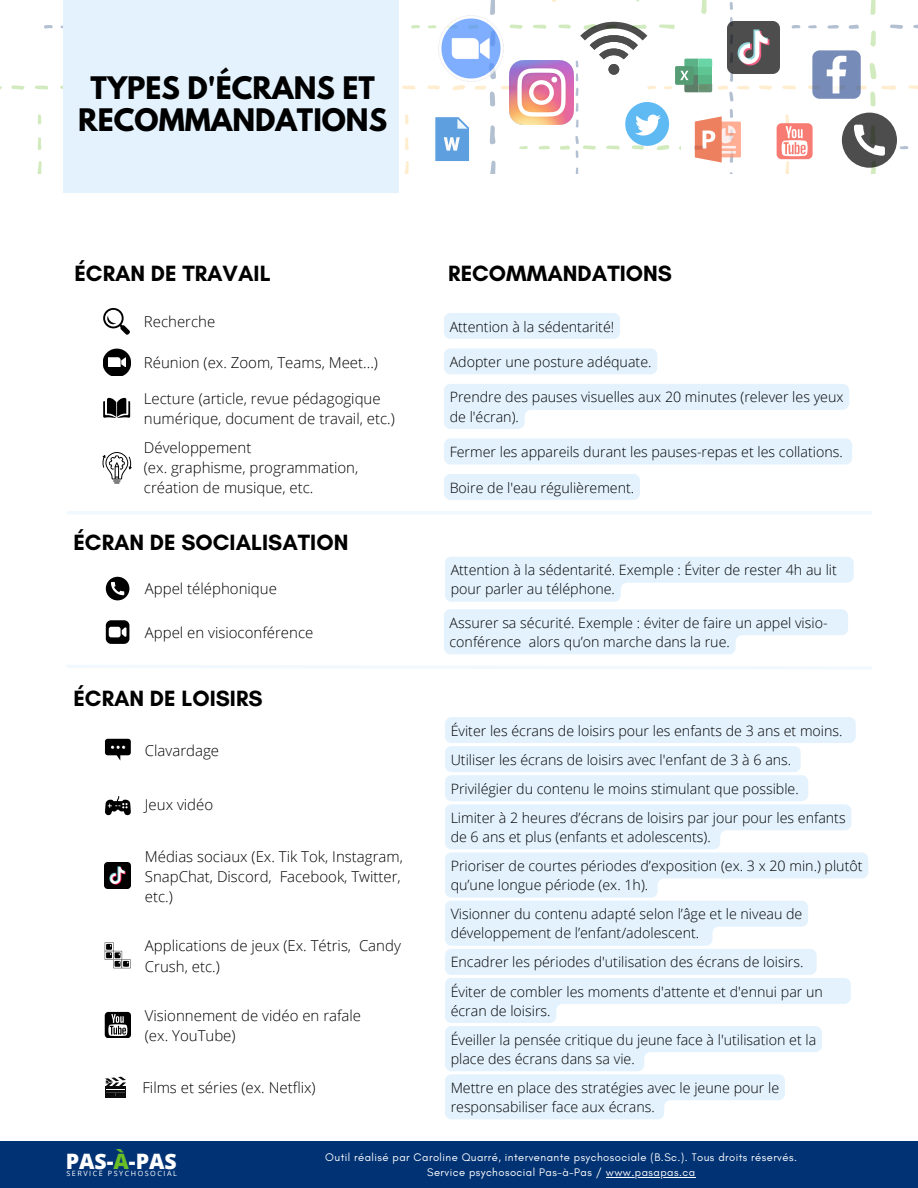
<style>
.page{position:relative;width:918px;height:1188px;background:#fff}
.page>*{position:absolute;margin:0;border:0;box-sizing:border-box;transform-origin:0 0}
.t1{font:700 27.45px/31.5px "League Spartan";color:#000;text-align:center}
.t2{font:700 22.5px "Glacial Indifference";color:#000}
.t3{font:800 21.3px "Open Sans";color:#fff}
.t4{font:300 15px/20.2px "Open Sans";color:#000}
.t5{font:300 14.25px/19.2px "Open Sans";color:#000}
.t6{font:11.25px "Glacial Indifference";letter-spacing:.04em;color:#fff}
.t7{font:7.2px "Open Sans";letter-spacing:.205em;color:#fff}
.s1{color:#69be28}
</style>
<div class="page">
<div style="left:0;top:1141px;width:918px;height:47px;background:#013274"></div>
<svg style="left:105px;top:739px;width:26px;height:21px"></svg>
<svg style="left:105px;top:796px;width:26px;height:19px"></svg>
<img style="left:105px;top:863px;width:26px;height:26px">
<svg style="left:105px;top:942px;width:26px;height:26px"></svg>
<div style="left:105px;top:1012px;width:26px;height:26px;background:#000;border-radius:4px"></div>
<svg style="left:108px;top:1014px;width:19px;height:22px"></svg>
<div style="left:105px;top:1086px;width:21px;height:12px;background:#0c0c0c"></div>
<svg style="left:105px;top:1076px;width:21px;height:20px"></svg>
<div style="left:445px;top:717px;width:411px;height:26px;background:#e3f2fd;border-radius:6px"></div>
<div style="left:445px;top:746px;width:356px;height:26px;background:#e3f2fd;border-radius:6px"></div>
<div style="left:445px;top:775px;width:363px;height:26px;background:#e3f2fd;border-radius:6px"></div>
<svg style="left:445px;top:804px;width:423px;height:142px"></svg>
<div style="left:445px;top:949px;width:372px;height:26px;background:#e3f2fd;border-radius:6px"></div>
<svg style="left:445px;top:978px;width:406px;height:141px"></svg>
<svg style="left:106px;top:577px;width:23px;height:23px"></svg>
<svg style="left:106px;top:620px;width:23px;height:24px"></svg>
<svg style="left:445px;top:557px;width:409px;height:45px"></svg>
<svg style="left:444px;top:609px;width:404px;height:45px;background:#e6f3fd"></svg>
<svg style="left:35px;top:86px;width:13px;height:4px"></svg>
<svg style="left:11px;top:85px;width:14px;height:5px"></svg>
<svg style="left:38px;top:161px;width:4px;height:13px"></svg>
<svg style="left:38px;top:137px;width:3px;height:13px"></svg>
<svg style="left:38px;top:114px;width:3px;height:11px"></svg>
<svg style="left:44px;top:25px;width:9px;height:4px"></svg>
<svg style="left:452px;top:85px;width:13px;height:5px"></svg>
<svg style="left:402px;top:86px;width:13px;height:4px"></svg>
<svg style="left:427px;top:85px;width:13px;height:5px"></svg>
<svg style="left:405px;top:161px;width:4px;height:13px"></svg>
<svg style="left:405px;top:137px;width:4px;height:13px"></svg>
<svg style="left:405px;top:114px;width:4px;height:11px"></svg>
<svg style="left:533px;top:25px;width:13px;height:4px"></svg>
<svg style="left:509px;top:25px;width:14px;height:4px"></svg>
<svg style="left:411px;top:25px;width:9px;height:4px"></svg>
<svg style="left:428px;top:25px;width:8px;height:3px"></svg>
<svg style="left:539px;top:146px;width:11px;height:3px"></svg>
<svg style="left:519px;top:146px;width:9px;height:3px"></svg>
<svg style="left:576px;top:167px;width:2px;height:7px"></svg>
<svg style="left:576px;top:103px;width:2px;height:9px"></svg>
<svg style="left:576px;top:120px;width:2px;height:8px"></svg>
<svg style="left:560px;top:136px;width:36px;height:22px"></svg>
<svg style="left:490px;top:161px;width:6px;height:13px"></svg>
<svg style="left:490px;top:125px;width:5px;height:20px"></svg>
<svg style="left:490px;top:0;width:5px;height:15px"></svg>
<svg style="left:474px;top:81px;width:35px;height:26px"></svg>
<svg style="left:782px;top:86px;width:14px;height:4px"></svg>
<svg style="left:759px;top:85px;width:13px;height:5px"></svg>
<svg style="left:792px;top:25px;width:8px;height:4px"></svg>
<svg style="left:718px;top:74px;width:32px;height:28px"></svg>
<svg style="left:730px;top:17px;width:3px;height:5px"></svg>
<svg style="left:730px;top:2px;width:3px;height:8px"></svg>
<svg style="left:870px;top:0;width:6px;height:15px"></svg>
<svg style="left:701px;top:0;width:6px;height:14px"></svg>
<img style="left:439px;top:16px;width:65px;height:65px">
<svg style="left:842px;top:113px;width:67px;height:61px"></svg>
<img style="left:728px;top:22px;width:52px;height:52px">
<svg style="left:808px;top:25px;width:110px;height:82px"></svg>
<div style="left:777px;top:123px;width:36px;height:36px;background:#f77b72;border-radius:5px"></div>
<svg style="left:782px;top:114px;width:26px;height:60px"></svg>
<img style="left:509px;top:60px;width:65px;height:64px">
<svg style="left:606px;top:102px;width:64px;height:48px"></svg>
<svg style="left:435px;top:117px;width:34px;height:44px"></svg>
<svg style="left:558px;top:22px;width:154px;height:74px"></svg>
<svg style="left:694px;top:109px;width:47px;height:54px"></svg>
<div style="left:63px;top:0;width:336px;height:193px;background:#e3f2fd"></div>
<hr style="left:606px;top:1177px;width:90px;height:1px;background:#fff">
<div style="left:444px;top:474px;width:196px;height:26px;background:#e3f2fd"></div>
<svg style="left:103px;top:308px;width:27px;height:27px"></svg>
<svg style="left:103px;top:349px;width:28px;height:27px"></svg>
<svg style="left:108px;top:357px;width:18px;height:10px"></svg>
<svg style="left:103px;top:398px;width:27px;height:20px"></svg>
<svg style="left:103px;top:452px;width:29px;height:31px"></svg>
<div style="left:444px;top:313px;width:176px;height:26px;background:#e3f2fd"></div>
<div style="left:444px;top:348px;width:213px;height:26px;background:#e3f2fd"></div>
<svg style="left:444px;top:384px;width:405px;height:45px"></svg>
<div style="left:444px;top:438px;width:408px;height:26px;background:#e3f2fd;border-radius:6px"></div>
<hr style="left:67px;top:511px;width:804px;height:3px;background:#e3f2fd">
<svg style="left:66px;top:665px;width:806px;height:4px"></svg>
<p class="t1" style="left:78px;top:76px;width:310px">TYPES D'ÉCRANS ET<br>RECOMMANDATIONS</p>
<p class="t2" style="left:74px;top:259px;width:198px">ÉCRAN DE TRAVAIL</p>
<p class="t4" style="left:144px;top:311px;width:73px">Recherche</p>
<h3 class="t4" style="left:144px;top:352px;width:236px">Réunion (ex. Zoom, Teams, Meet...)</h3>
<p class="t4" style="left:144px;top:388px;width:252px">Lecture (article, revue pédagogique numérique, document de travail, etc.)</p>
<h4 class="t4" style="left:144px;top:437px;width:216px">Développement<br>(ex. graphisme, programmation, création de musique, etc.</h4>
<p class="t2" style="left:73px;top:529px;width:276px">ÉCRAN DE SOCIALISATION</p>
<p class="t4" style="left:145px;top:579px;width:134px">Appel téléphonique</p>
<h4 class="t4" style="left:145px;top:622px;width:170px">Appel en visioconférence</h4>
<p class="t2" style="left:73px;top:684px;width:191px">ÉCRAN DE LOISIRS</p>
<p class="t4" style="left:145px;top:740px;width:76px">Clavardage</p>
<p class="t4" style="left:145px;top:794px;width:70px">Jeux vidéo</p>
<p class="t4" style="left:145px;top:846px;width:260px">Médias sociaux (Ex. Tik Tok, Instagram,<br>SnapChat, Discord, Facebook, Twitter, etc.)</p>
<p class="t4" style="left:145px;top:935px;width:258px">Applications de jeux (Ex. Tétris, Candy<br>Crush, etc.)</p>
<p class="t4" style="left:145px;top:1005px;width:218px">Visionnement de vidéo en rafale (ex. YouTube)</p>
<p class="t4" style="left:142px;top:1077px;width:175px">Films et séries (ex. Netflix)</p>
<p class="t2" style="left:448px;top:259px;width:225px">RECOMMANDATIONS</p>
<h4 class="t5" style="left:450px;top:316px;width:166px">Attention à la sédentarité!</h4>
<p class="t5" style="left:450px;top:352px;width:203px">Adopter une posture adéquate.</p>
<p class="t5" style="left:450px;top:387px;width:395px">Prendre des pauses visuelles aux 20 minutes (relever les yeux de l'écran).</p>
<h3 class="t5" style="left:450px;top:442px;width:395px">Fermer les appareils durant les pauses-repas et les collations.</h3>
<p class="t5" style="left:450px;top:477px;width:186px">Boire de l'eau régulièrement.</p>
<h4 class="t5" style="left:451px;top:560px;width:388px">Attention à la sédentarité. Exemple : Éviter de rester 4h au lit pour parler au téléphone.</h4>
<p class="t5" style="left:450px;top:613px;width:380px">Assurer sa sécurité. Exemple : éviter de faire un appel visio&shy;conférence alors qu’on marche dans la rue.</p>
<p class="t5" style="left:451px;top:721px;width:393px">Éviter les écrans de loisirs pour les enfants de 3 ans et moins.</p>
<p class="t5" style="left:451px;top:750px;width:342px">Utiliser les écrans de loisirs avec l'enfant de 3 à 6 ans.</p>
<p class="t5" style="left:451px;top:779px;width:350px">Privilégier du contenu le moins stimulant que possible.</p>
<p class="t5" style="left:451px;top:808px;width:397px">Limiter à 2 heures d’écrans de loisirs par jour pour les enfants de 6 ans et plus (enfants et adolescents).</p>
<p class="t5" style="left:451px;top:856px;width:413px">Prioriser de courtes périodes d’exposition (ex. 3 x 20 min.) plutôt qu’une longue période (ex. 1h).</p>
<p class="t5" style="left:451px;top:904px;width:353px">Visionner du contenu adapté selon l’âge et le niveau de développement de l’enfant/adolescent.</p>
<h2 class="t5" style="left:451px;top:952px;width:354px">Encadrer les périodes d'utilisation des écrans de loisirs.</h2>
<h3 class="t5" style="left:451px;top:981px;width:374px">Éviter de combler les moments d'attente et d'ennui par un écran de loisirs.</h3>
<p class="t5" style="left:451px;top:1030px;width:367px">Éveiller la pensée critique du jeune face à l'utilisation et la place des écrans dans sa vie.</p>
<h4 class="t5" style="left:451px;top:1078px;width:330px">Mettre en place des stratégies avec le jeune pour le responsabiliser face aux écrans.</h4>
<p class="t3" style="left:66px;top:1146px;width:113px">PAS-<span class="s1">À</span>-PAS</p>
<p class="t7" style="left:66px;top:1169px;width:112px">SERVICE PSYCHOSOCIAL</p>
<h4 class="t6" style="left:325px;top:1150px;width:473px">Outil réalisé par Caroline Quarré, intervenante psychosociale (B.Sc.). Tous droits réservés.</h4>
<h3 class="t6" style="left:427px;top:1165px;width:270px">Service psychosocial Pas-à-Pas / www.pasapas.ca</h3>
</div>
